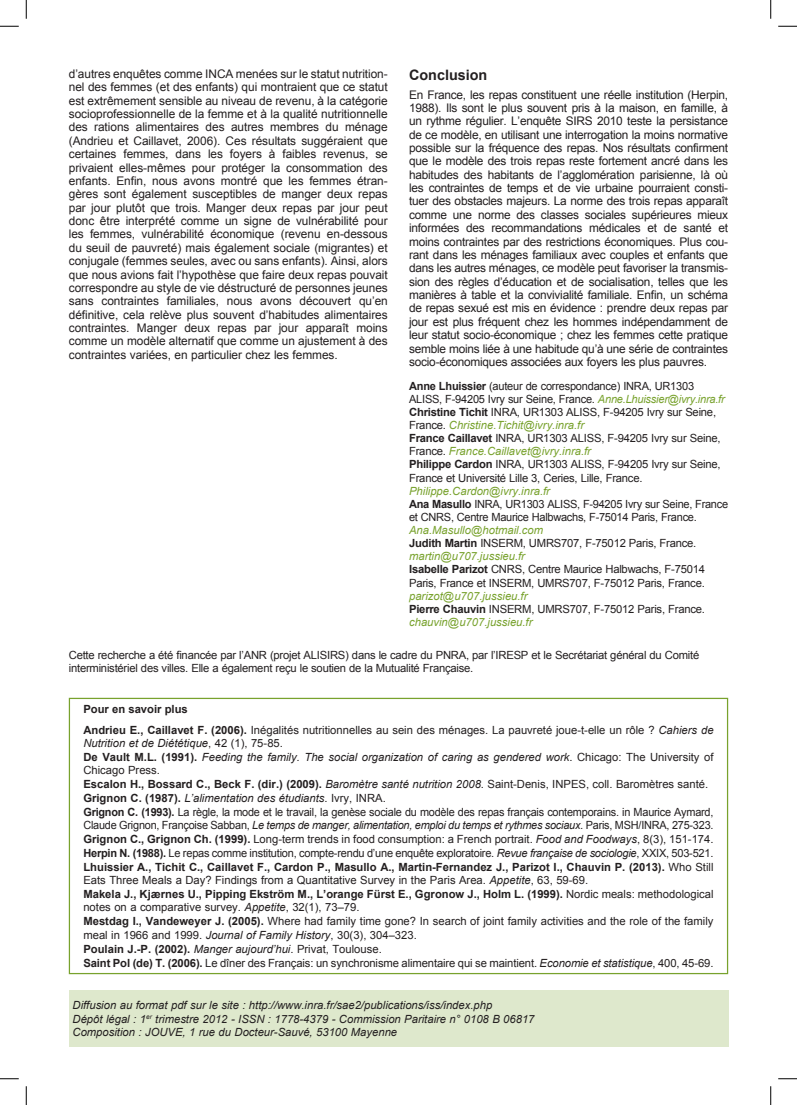
<style>
.page{position:relative;width:797px;height:1105px;background:#fff}
.page>*{position:absolute;margin:0;border:0;box-sizing:border-box;transform-origin:0 0}
.t1{font:700 14.38px "Arial";color:#231f20}
.t2{font:11.88px/13.4px "Arial";letter-spacing:-.01em;color:#231f20;text-align:justify}
.t3{font:11.25px/13.8px "Arial";color:#231f20}
.t4{font:11.25px/13.1px "Arial";letter-spacing:-.02em;color:#231f20}
.t5{font:italic 11.25px/13.5px "Arial";color:#231f20}
.t6{font:italic 11.25px/13.1px "Arial";color:#78a22d}
.s1{font-weight:700}
.s2{font-style:italic;color:#78a22d}
.s3{font-weight:700;font-style:normal;color:#231f20}
.s4{font-style:normal;color:#231f20}
.s5{font-style:italic}
</style>
<div class="page">
<div style="left:69px;top:990px;width:659px;height:57px;background:#dee8cc"></div>
<div style="left:69px;top:698px;width:659px;height:276px;border:1px solid #78a22d"></div>
<svg style="left:0;top:25px;width:19px;height:2px"></svg>
<svg style="left:778px;top:25px;width:19px;height:2px"></svg>
<svg style="left:0;top:1078px;width:19px;height:1px"></svg>
<svg style="left:778px;top:1078px;width:19px;height:1px"></svg>
<svg style="left:25px;top:0;width:2px;height:19px"></svg>
<svg style="left:25px;top:1086px;width:2px;height:19px"></svg>
<svg style="left:770px;top:0;width:1px;height:19px"></svg>
<svg style="left:770px;top:1086px;width:1px;height:19px"></svg>
<p class="t2" style="left:69px;top:67px;width:320px">d’autres enquêtes comme INCA menées sur le statut nutrition&shy;nel des femmes (et des enfants) qui montraient que ce statut est extrêmement sensible au niveau de revenu, à la catégorie socioprofessionnelle de la femme et à la qualité nutritionnelle des rations alimentaires des autres membres du ménage (Andrieu et Caillavet, 2006). Ces résultats suggéraient que certaines femmes, dans les foyers à faibles revenus, se privaient elles-mêmes pour protéger la consommation des enfants. Enfin, nous avons montré que les femmes étran&shy;gères sont également susceptibles de manger deux repas par jour plutôt que trois. Manger deux repas par jour peut donc être interprété comme un signe de vulnérabilité pour les femmes, vulnérabilité économique (revenu en-dessous du seuil de pauvreté) mais également sociale (migrantes) et conjugale (femmes seules, avec ou sans enfants). Ainsi, alors que nous avions fait l’hypothèse que faire deux repas pouvait correspondre au style de vie déstructuré de personnes jeunes sans contraintes familiales, nous avons découvert qu’en définitive, cela relève plus souvent d’habitudes alimentaires contraintes. Manger deux repas par jour apparaît moins comme un modèle alternatif que comme un ajustement à des contraintes variées, en particulier chez les femmes.</p>
<p class="t1" style="left:409px;top:65px;width:80px">Conclusion</p>
<p class="t2" style="left:409px;top:88px;width:320px">En France, les repas constituent une réelle institution (Herpin, 1988). Ils sont le plus souvent pris à la maison, en famille, à un rythme régulier. L’enquête SIRS 2010 teste la persistance de ce modèle, en utilisant une interrogation la moins normative possible sur la fréquence des repas. Nos résultats confirment que le modèle des trois repas reste fortement ancré dans les habitudes des habitants de l’agglomération parisienne, là où les contraintes de temps et de vie urbaine pourraient consti&shy;tuer des obstacles majeurs. La norme des trois repas apparaît comme une norme des classes sociales supérieures mieux informées des recommandations médicales et de santé et moins contraintes par des restrictions économiques. Plus cou&shy;rant dans les ménages familiaux avec couples et enfants que dans les autres ménages, ce modèle peut favoriser la transmis&shy;sion des règles d’éducation et de socialisation, telles que les manières à table et la convivialité familiale. Enfin, un schéma de repas sexué est mis en évidence : prendre deux repas par jour est plus fréquent chez les hommes indépendamment de leur statut socio-économique ; chez les femmes cette pratique semble moins liée à une habitude qu’à une série de contraintes socio-économiques associées aux foyers les plus pauvres.</p>
<p class="t4" style="left:409px;top:379px;width:317px"><span class="s1">Anne Lhuissier</span> (auteur de correspondance) INRA, UR1303<br>ALISS, F-94205 Ivry sur Seine, France. <span class="s2">Anne.Lhuissier@ivry.inra.fr </span><span class="s1">Christine Tichit</span> INRA, UR1303 ALISS, F-94205 Ivry sur Seine, France. <span class="s2">Christine.Tichit@ivry.inra.fr<br></span><span class="s1">France Caillavet</span> INRA, UR1303 ALISS, F-94205 Ivry sur Seine, France. <span class="s2">France.Caillavet@ivry.inra.fr<br></span><span class="s1">Philippe Cardon</span> INRA, UR1303 ALISS, F-94205 Ivry sur Seine, France et Université Lille 3, Ceries, Lille, France.</p>
<p class="t4" style="left:409px;top:484px;width:320px"><span class="s2">Philippe.Cardon@ivry.inra.fr<br></span><span class="s1">Ana Masullo</span> INRA, UR1303 ALISS, F-94205 Ivry sur Seine, France et CNRS, Centre Maurice Halbwachs, F-75014 Paris, France.</p>
<p class="t4" style="left:409px;top:524px;width:297px"><span class="s2">Ana.Masullo@hotmail.com<br></span><span class="s1">Judith Martin</span> INSERM, UMRS707, F-75012 Paris, France. <span class="s2">martin@u707.jussieu.fr<br></span><span class="s1">Isabelle Parizot</span> CNRS, Centre Maurice Halbwachs, F-75014<br>Paris, France et INSERM, UMRS707, F-75012 Paris, France.</p>
<p class="t6" style="left:409px;top:589px;width:297px">parizot@u707.jussieu.fr<br><span class="s3">Pierre Chauvin</span> <span class="s4">INSERM, UMRS707, F-75012 Paris, France. </span>chauvin@u707.jussieu.fr</p>
<p class="t4" style="left:69px;top:649px;width:632px">Cette recherche a été financée par l’ANR (projet ALISIRS) dans le cadre du PNRA, par l’IRESP et le Secrétariat général du Comité interministériel des villes. Elle a également reçu le soutien de la Mutualité Française.</p>
<p class="t3" style="left:83px;top:699px;width:631px;line-height:20.2px"><span class="s1">Pour en savoir plus<br>Andrieu E., Caillavet F. (2006).</span> Inégalités nutritionnelles au sein des ménages. La pauvreté joue-t-elle un rôle ? <span class="s5">Cahiers de</span></p>
<p class="t3" style="left:83px;top:736px;width:631px"><span class="s5">Nutrition et de Diététique</span>, 42 (1), 75-85.<br><span class="s1">De Vault M.L. (1991).</span> <span class="s5">Feeding the family. The social organization of caring as gendered work</span>. Chicago: The University of Chicago Press.<br><span class="s1">Escalon H., Bossard C., Beck F. (dir.) (2009).</span> <span class="s5">Baromètre santé nutrition 2008</span>. Saint-Denis, INPES, coll. Baromètres santé.<br><span class="s1">Grignon C. (1987).</span> <span class="s5">L’alimentation des étudiants</span>. Ivry, INRA.<br><span class="s1">Grignon C. (1993).</span> La règle, la mode et le travail, la genèse sociale du modèle des repas français contemporains. in Maurice Aymard, Claude Grignon, Françoise Sabban, <span class="s5">Le temps de manger, alimentation, emploi du temps et rythmes sociaux.</span> Paris, MSH/INRA, 275-323.<br><span class="s1">Grignon C., Grignon Ch. (1999).</span> Long-term trends in food consumption: a French portrait. <span class="s5">Food and Foodways</span>, 8(3), 151-174.<br><span class="s1">Herpin N. (1988).</span> Le repas comme institution, compte-rendu d’une enquête exploratoire. <span class="s5">Revue française de sociologie</span>, XXIX, 503-521.<br><span class="s1">Lhuissier A., Tichit C., Caillavet F., Cardon P., Masullo A., Martin-Fernandez J., Parizot I., Chauvin P. (2013).</span> Who Still Eats Three Meals a Day? Findings from a Quantitative Survey in the Paris Area. <span class="s5">Appetite</span>, 63, 59-69.<br><span class="s1">Makela J., Kjærnes U., Pipping Ekström M., L’orange Fürst E., Ggronow J., Holm L. (1999).</span> Nordic meals: methodological notes on a comparative survey. <span class="s5">Appetite</span>, 32(1), 73–79.<br><span class="s1">Mestdag I., Vandeweyer J. (2005).</span> Where had family time gone? In search of joint family activities and the role of the family meal in 1966 and 1999. <span class="s5">Journal of Family History</span>, 30(3), 304–323.<br><span class="s1">Poulain J.-P. (2002).</span> <span class="s5">Manger aujourd’hui</span>. Privat, Toulouse.<br><span class="s1">Saint Pol (de) T. (2006).</span> Le dîner des Français: un synchronisme alimentaire qui se maintient. <span class="s5">Economie et statistique</span>, 400, 45-69.</p>
<p class="t5" style="left:73px;top:998px;width:463px">Diffusion au format pdf sur le site : http://www.inra.fr/sae2/publications/iss/index.php<br>Dépôt légal : 1<sup>er</sup> trimestre 2012 - ISSN : 1778-4379 - Commission Paritaire n° 0108 B 06817<br>Composition : JOUVE, 1 rue du Docteur-Sauvé, 53100 Mayenne</p>
</div>
